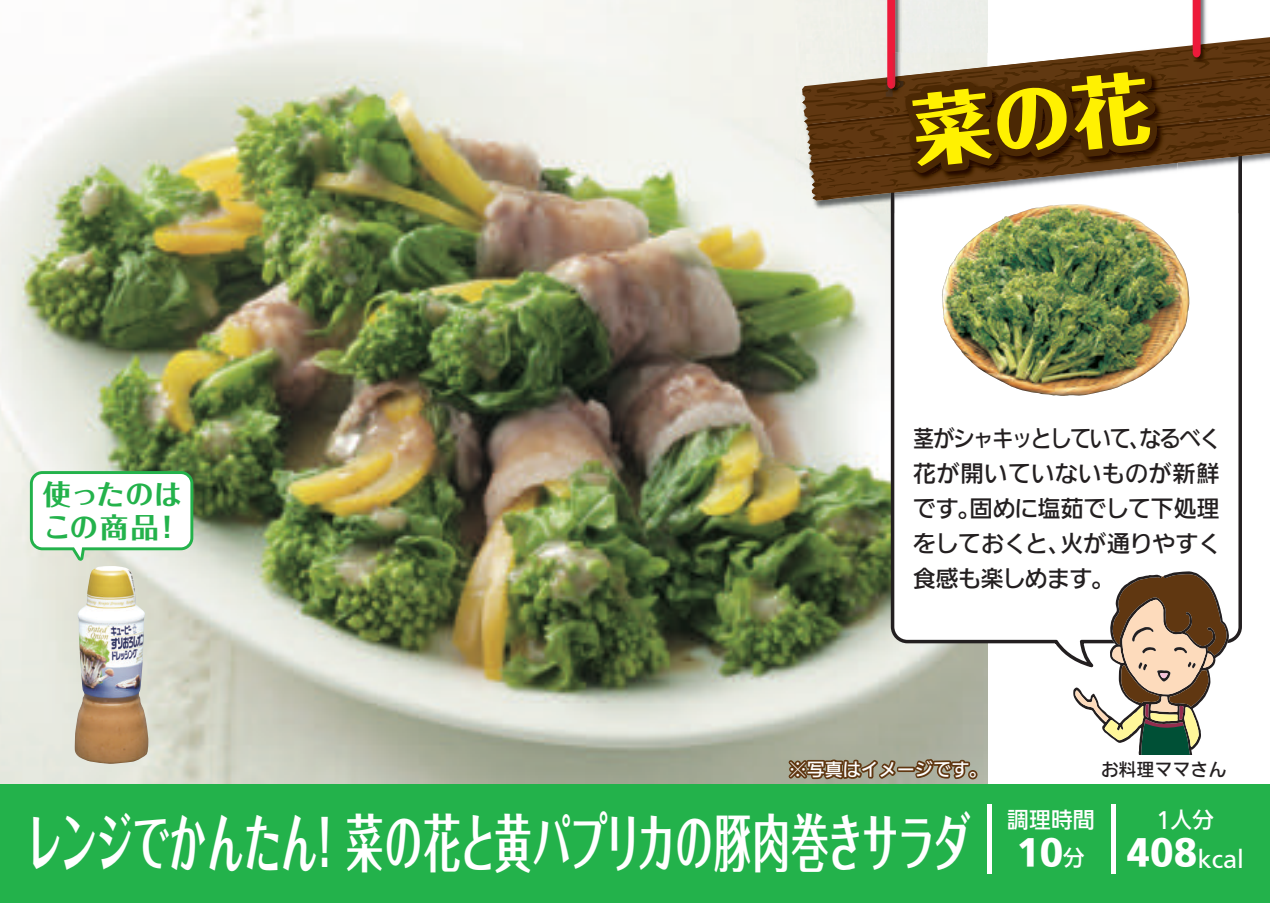
<style>
.page{position:relative;width:1270px;height:903px;background:#fff}
.page>*{position:absolute;margin:0;border:0;box-sizing:border-box;transform-origin:0 0}
.t1{font:700 63px "Folk Pro";letter-spacing:-.015em;color:#fff;scale:.59 1}
.t2{font:800 35px "Iwa UD Go Dsp Pro";color:#fff}
.t3{font:700 28px/33.2px "Folk Pro";letter-spacing:.02em;color:#23b24b}
.t4{font:500 22.75px/35px "Iwa UD Go Dsp Pro";color:#231f20;text-align:justify;scale:.93 1}
.t5{font:500 22.05px/39.2px "Iwa UD Go Dsp Pro";color:#fff;text-align:center}
.t6{font:500 17.5px "Iwa UD Go Dsp Pro";letter-spacing:.03em;color:#fff}
.t7{font:500 17.5px "Iwa UD Go Dsp Pro";letter-spacing:.03em;color:#231f20}
.s1{font-weight:500;font-size:22.05px}
.s2{font-weight:800;font-size:35px}
</style>
<div class="page">
<img style="left:0;top:0;width:987px;height:784px">
<svg style="left:891px;top:213px;width:351px;height:454px"></svg>
<div style="left:0;top:784px;width:1270px;height:119px;background:#23b24b"></div>
<img style="left:795px;top:0;width:96px;height:213px">
<img style="left:891px;top:201px;width:351px;height:12px">
<svg style="left:785px;top:757px;width:114px;height:25px;background:#816d51"></svg>
<div style="left:897px;top:767px;width:18px;height:5px;border:4px solid #603711"></div>
<svg style="left:912px;top:756px;width:60px;height:25px"></svg>
<div style="left:968px;top:770px;width:9px;height:9px;border:4px solid #603711;border-radius:50%"></div>
<div style="left:969px;top:771px;width:7px;height:7px;border:4px solid #603711;border-radius:50%"></div>
<hr style="left:1112px;top:804px;width:4px;height:69px;background:#fff">
<div style="left:987px;top:804px;width:5px;height:69px;background:#fff"></div>
<svg style="left:1073px;top:571px;width:157px;height:184px"></svg>
<img style="left:941px;top:204px;width:248px;height:192px">
<svg style="left:30px;top:471px;width:163px;height:90px"></svg>
<img style="left:75px;top:566px;width:73px;height:198px">
<svg style="left:802px;top:0;width:468px;height:200px"></svg>
<p class="t3" style="left:43px;top:473px;width:141px">使ったのはこの商品！</p>
<p class="t4" style="left:913px;top:421px;width:332px">茎がシャキッとしていて、なるべく花が開いていないものが新鮮です。固めに塩茹でして下処理をしておくと、火が通りやすく食感も楽しめます。</p>
<p class="t6" style="left:789px;top:756px;width:199px">※写真はイメージです。</p>
<p class="t7" style="left:1101px;top:756px;width:127px">お料理ママさん</p>
<h1 class="t1" style="left:26px;top:789px;width:1601px">レンジでかんたん！ 菜の花と黄パプリカの豚肉巻きサラダ</h1>
<p class="t5" style="left:1007px;top:800px;width:89px">調理時間</p>
<h2 class="t2" style="left:1017px;top:826px;width:69px">10<span class="s1">分</span></h2>
<p class="t5" style="left:1127px;top:800px;width:118px">1人分<br><span class="s2">408</span>kcal</p>
</div>
